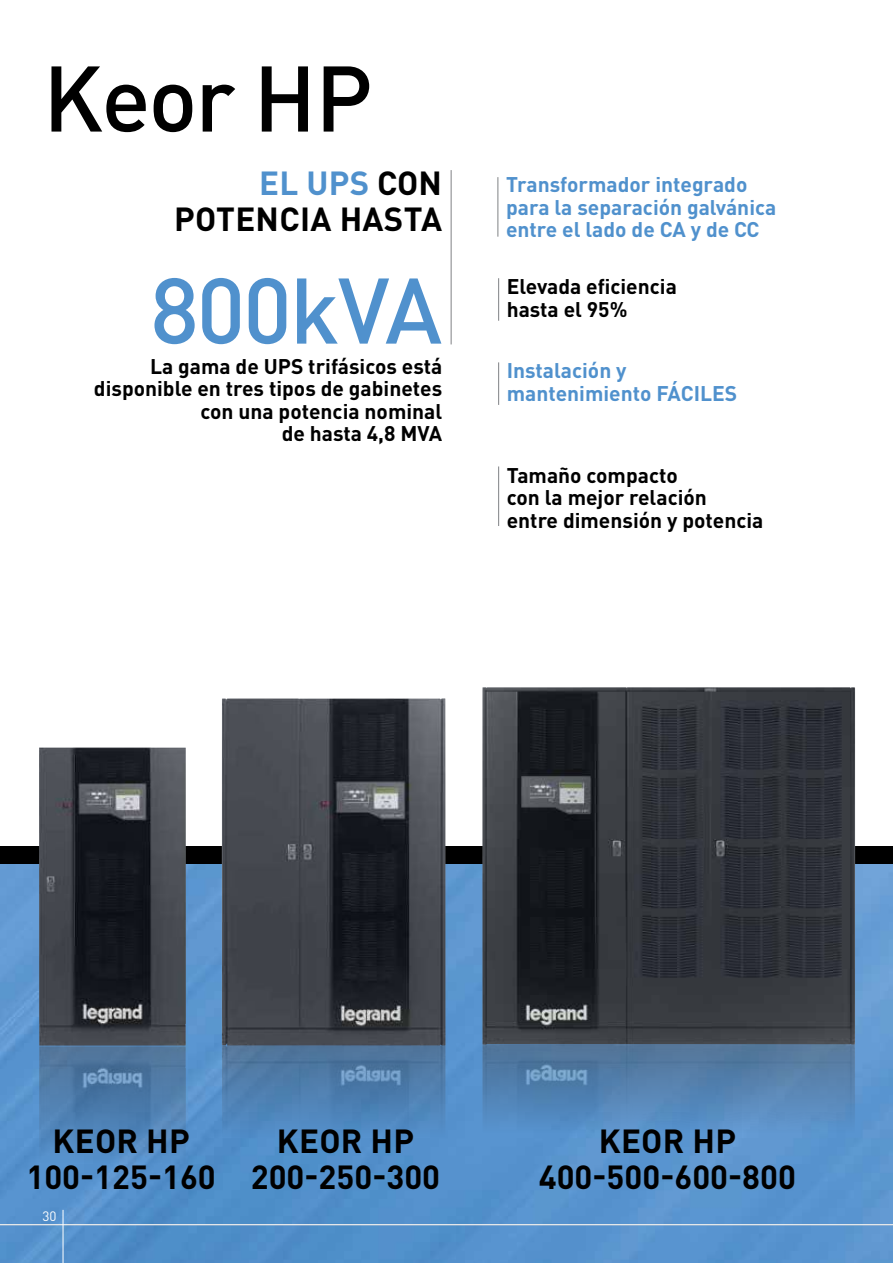
<style>
.page{position:relative;width:893px;height:1263px;background:#fff}
.page>*{position:absolute;margin:0;border:0;box-sizing:border-box;transform-origin:0 0}
.t1{font:500 91.5px "DIN Pro";letter-spacing:-.02em;color:#000}
.t2{font:500 91.5px "DIN Pro";letter-spacing:-.025em;color:#5091cd}
.t3{font:700 33px/36px "DIN Pro";letter-spacing:.01em;color:#000;text-align:center}
.t4{font:700 21px/22.5px "DIN Pro";color:#000}
.t5{font:700 21px/22.5px "DIN Pro";color:#5091cd}
.t6{font:13.5px "DIN Pro";color:#fff}
.s1{color:#5091cd}
</style>
<div class="page">
<hr style="left:451px;top:170px;width:1px;height:174px;background:#808285">
<hr style="left:497px;top:177px;width:1px;height:60px;background:#808285">
<hr style="left:498px;top:278px;width:1px;height:43px;background:#808285">
<hr style="left:498px;top:362px;width:1px;height:43px;background:#808285">
<hr style="left:498px;top:466px;width:1px;height:60px;background:#808285">
<img style="left:0;top:864px;width:893px;height:399px">
<img style="left:222px;top:698px;width:223px;height:565px">
<img style="left:482px;top:687px;width:373px;height:576px">
<svg style="left:0;top:846px;width:893px;height:18px;background:#26292e"></svg>
<img style="left:39px;top:747px;width:147px;height:516px">
<hr style="left:63px;top:1210px;width:1px;height:53px;background:#fff">
<hr style="left:0;top:1224px;width:893px;height:1px;background:#fff">
<h1 class="t1" style="left:43px;top:36px;width:331px">Keor HP</h1>
<h2 class="t3" style="left:174px;top:164px;width:269px;text-align:right"><span class="s1">EL UPS</span> CON<br>POTENCIA HASTA</h2>
<h1 class="t2" style="left:150px;top:248px;width:293px">800kVA</h1>
<p class="t4" style="left:94px;top:354px;width:350px;text-align:right">La gama de UPS trifásicos está disponible en tres tipos de gabinetes con una potencia nominal<br>de hasta 4,8 MVA</p>
<p class="t5" style="left:506px;top:173px;width:272px">Transformador integrado para la separación galvánica entre el lado de CA y de CC</p>
<p class="t4" style="left:507px;top:275px;width:172px">Elevada eficiencia hasta el 95%</p>
<p class="t5" style="left:507px;top:359px;width:232px">Instalación y mantenimiento FÁCILES</p>
<p class="t4" style="left:507px;top:463px;width:258px">Tamaño compacto<br>con la mejor relación entre dimensión y potencia</p>
<h2 class="t3" style="left:26px;top:1122px;width:191px">KEOR HP<br>100-125-160</h2>
<p class="t6" style="left:43px;top:1206px;width:16px">30</p>
<h2 class="t3" style="left:251px;top:1122px;width:191px">KEOR HP<br>200-250-300</h2>
<h2 class="t3" style="left:539px;top:1122px;width:259px">KEOR HP<br>400-500-600-800</h2>
</div>
